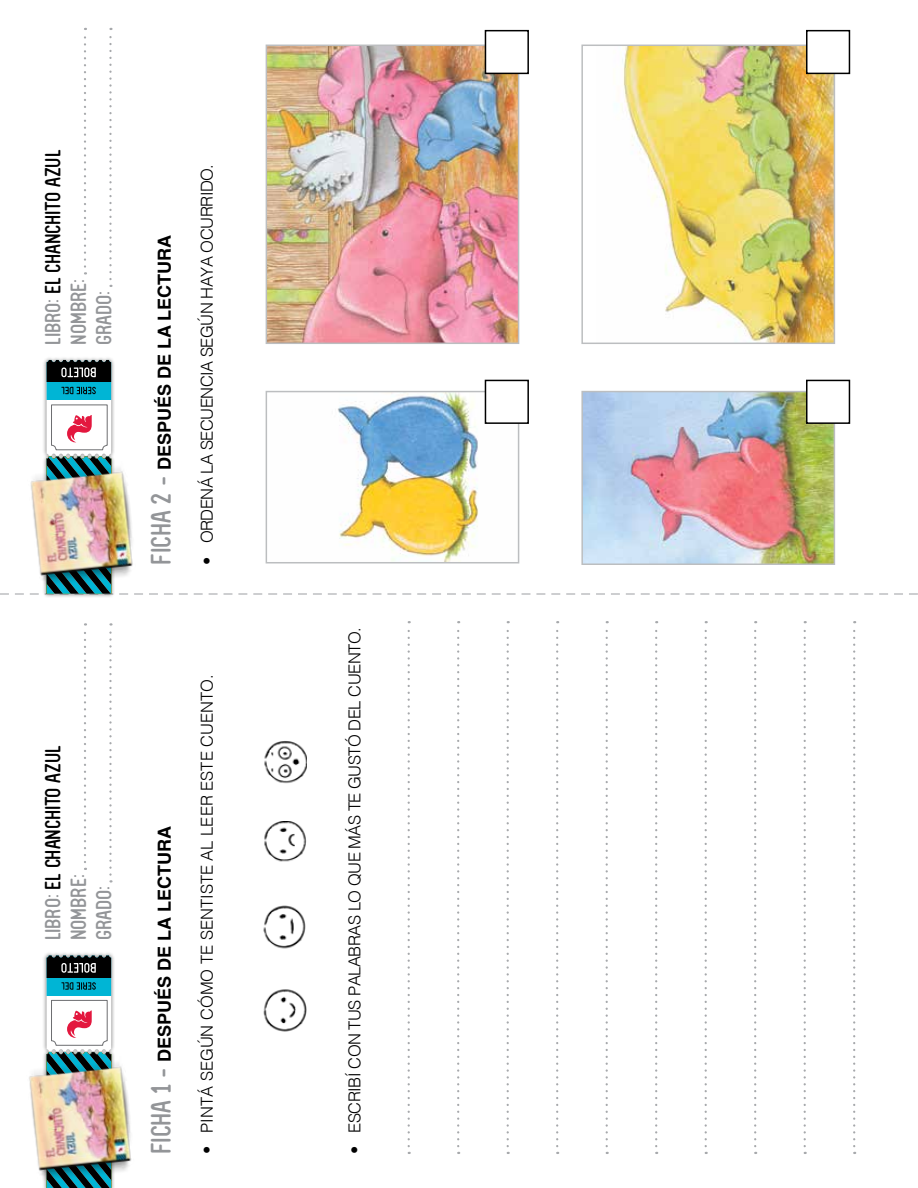
<style>
.page{position:relative;width:918px;height:1188px;background:#fff}
.page>*{position:absolute;margin:0;border:0;box-sizing:border-box;transform-origin:0 0}
.t1{font:21px/25.5px "FV Almelo";color:#939598}
.t2{font:700 18px "Helvetica";color:#000}
.t3{font:300 16.5px "Helvetica";letter-spacing:-.03em;color:#000}
.t4{font:300 16.5px "Helvetica";color:#000}
.s1{color:#000}
.s2{font-family:"FV Almelo";font-weight:400;font-size:27px;color:#939598}
</style>
<div class="page">
<div style="left:43px;top:952px;width:72px;height:236px;background:#000;opacity:.45"></div>
<svg style="left:47px;top:955px;width:64px;height:233px"></svg>
<svg style="left:84px;top:623px;width:2px;height:239px"></svg>
<svg style="left:109px;top:623px;width:3px;height:260px"></svg>
<img style="left:29px;top:1052px;width:103px;height:132px">
<div style="left:43px;top:356px;width:72px;height:242px;background:#000;opacity:.45"></div>
<svg style="left:0;top:360px;width:918px;height:235px"></svg>
<svg style="left:84px;top:28px;width:2px;height:247px"></svg>
<svg style="left:109px;top:28px;width:3px;height:251px"></svg>
<img style="left:26px;top:457px;width:114px;height:132px">
<img style="left:264px;top:741px;width:43px;height:43px">
<img style="left:264px;top:822px;width:43px;height:40px">
<img style="left:263px;top:905px;width:43px;height:44px">
<img style="left:263px;top:989px;width:44px;height:43px">
<svg style="left:408px;top:621px;width:2px;height:525px"></svg>
<svg style="left:457px;top:621px;width:2px;height:525px"></svg>
<svg style="left:507px;top:621px;width:2px;height:525px"></svg>
<svg style="left:556px;top:621px;width:2px;height:525px"></svg>
<svg style="left:606px;top:621px;width:2px;height:525px"></svg>
<svg style="left:655px;top:621px;width:2px;height:525px"></svg>
<svg style="left:705px;top:621px;width:2px;height:525px"></svg>
<svg style="left:754px;top:621px;width:2px;height:525px"></svg>
<svg style="left:804px;top:621px;width:2px;height:525px"></svg>
<svg style="left:853px;top:621px;width:2px;height:525px"></svg>
<img style="left:270px;top:394px;width:246px;height:166px">
<div style="left:266px;top:391px;width:253px;height:172px;border:2px solid #bcbec0"></div>
<img style="left:269px;top:48px;width:247px;height:293px">
<div style="left:266px;top:45px;width:253px;height:299px;border:2px solid #bcbec0"></div>
<img style="left:584px;top:394px;width:248px;height:168px">
<div style="left:581px;top:391px;width:254px;height:174px;border:2px solid #bcbec0"></div>
<img style="left:621px;top:48px;width:211px;height:293px">
<div style="left:581px;top:45px;width:254px;height:299px;border:2px solid #bcbec0"></div>
<div style="left:807px;top:31px;width:42px;height:42px;background:#fff"></div>
<div style="left:806px;top:30px;width:44px;height:44px;border:2px solid #000"></div>
<div style="left:807px;top:380px;width:42px;height:43px;background:#fff"></div>
<div style="left:806px;top:380px;width:44px;height:44px;border:2px solid #000"></div>
<div style="left:485px;top:31px;width:43px;height:42px;background:#fff"></div>
<div style="left:485px;top:30px;width:44px;height:44px;border:2px solid #000"></div>
<div style="left:485px;top:380px;width:43px;height:43px;background:#fff"></div>
<div style="left:485px;top:380px;width:44px;height:44px;border:2px solid #000"></div>
<p class="t1" style="left:39px;top:345px;width:196px;rotate:-90deg">LIBRO: <span class="s1">EL CHANCHITO AZUL<br></span>NOMBRE:<br>GRADO:</p>
<p class="t2" style="left:150px;top:565px;width:331px;rotate:-90deg"><span class="s2">FICHA 2 -</span> DESPUÉS DE LA LECTURA</p>
<p class="t3" style="left:193px;top:565px;width:402px;rotate:-90deg">• ORDENÁ LA SECUENCIA SEGÚN HAYA OCURRIDO.</p>
<p class="t1" style="left:39px;top:940px;width:196px;rotate:-90deg">LIBRO: <span class="s1">EL CHANCHITO AZUL<br></span>NOMBRE:<br>GRADO:</p>
<p class="t2" style="left:150px;top:1154px;width:329px;rotate:-90deg"><span class="s2">FICHA 1 -</span> DESPUÉS DE LA LECTURA</p>
<p class="t4" style="left:193px;top:1154px;width:481px;rotate:-90deg">• PINTÁ SEGÚN CÓMO TE SENTISTE AL LEER ESTE CUENTO.</p>
<p class="t3" style="left:340px;top:1154px;width:528px;rotate:-90deg">• ESCRIBÍ CON TUS PALABRAS LO QUE MÁS TE GUSTÓ DEL CUENTO.</p>
</div>
